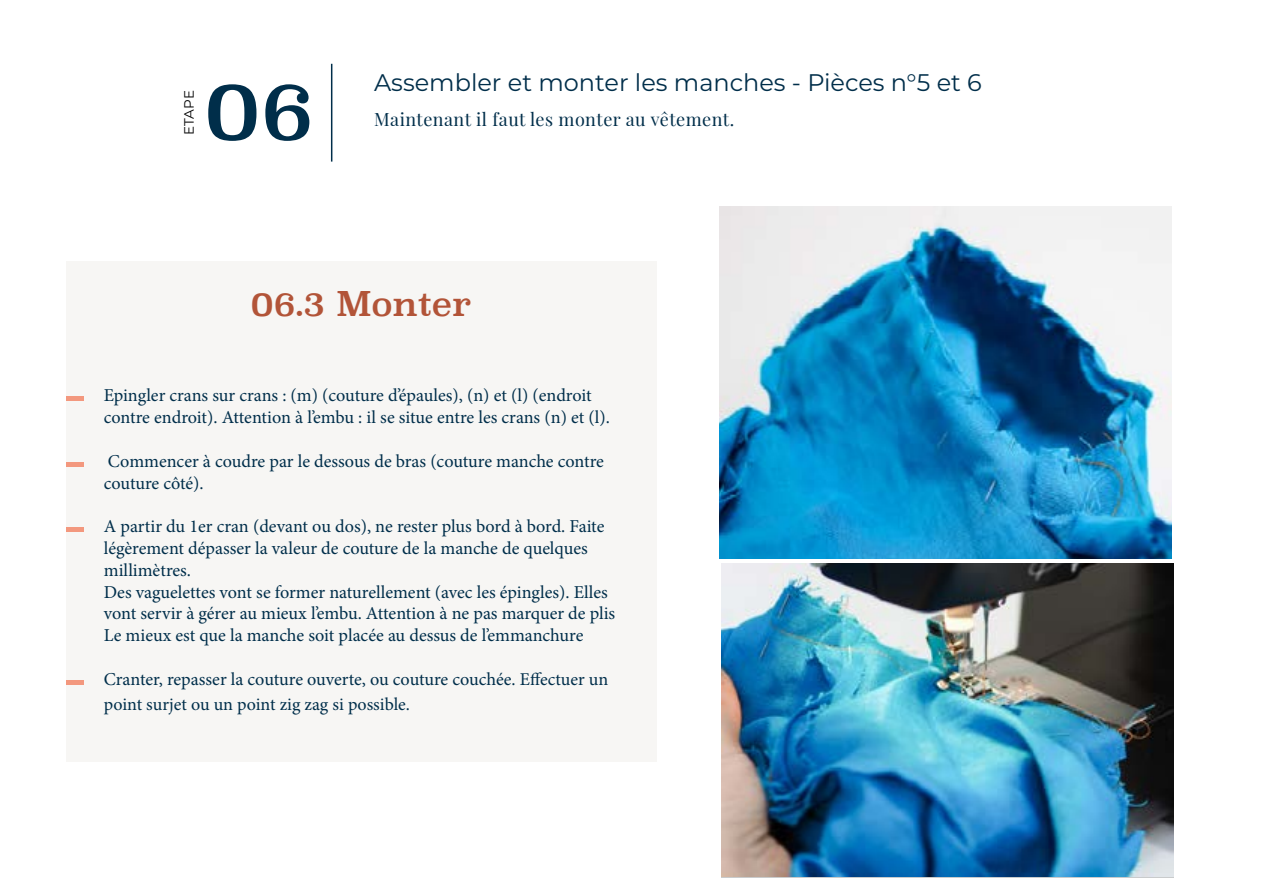
<style>
.page{position:relative;width:1263px;height:893px;background:#fff}
.page>*{position:absolute;margin:0;border:0;box-sizing:border-box;transform-origin:0 0}
.t1{font:81px "Superclarendon Rg";color:#002e4a}
.t2{font:33.3px "Superclarendon Rg";color:#b25438}
.t3{font:24px "Montserrat";color:#002e4a}
.t4{font:18.15px/21.8px "Minion Pro";color:#002e4a}
.t5{font:18px "Minion Pro";color:#002e4a}
.t6{font:18px "Playfair Display";letter-spacing:.025em;color:#002e4a}
.t7{font:13.5px "Montserrat";letter-spacing:-.005em;color:#000}
.s1{font-size:18px}
</style>
<div class="page">
<hr style="left:331px;top:64px;width:1px;height:98px;background:#002e4a">
<div style="left:66px;top:261px;width:590px;height:501px;background:#f7f6f4"></div>
<div style="left:66px;top:396px;width:18px;height:5px;background:#f3987e"></div>
<div style="left:66px;top:462px;width:18px;height:5px;background:#f3987e"></div>
<div style="left:66px;top:527px;width:18px;height:5px;background:#f3987e"></div>
<div style="left:66px;top:680px;width:18px;height:5px;background:#f3987e"></div>
<img style="left:720px;top:206px;width:451px;height:352px">
<img style="left:722px;top:563px;width:452px;height:314px">
<p class="t7" style="left:180px;top:135px;width:46px;rotate:-90deg">ETAPE</p>
<h1 class="t1" style="left:204px;top:61px;width:112px">06</h1>
<h3 class="t3" style="left:374px;top:66px;width:609px">Assembler et monter les manches - Pièces n°5 et 6</h3>
<p class="t6" style="left:374px;top:105px;width:362px">Maintenant il faut les monter au vêtement.</p>
<h2 class="t2" style="left:250px;top:284px;width:223px">06.3 Monter</h2>
<p class="t4" style="left:104px;top:385px;width:507px">Epingler crans sur crans : (m) (couture d’épaules), (n) et (l) (endroit contre endroit). Attention à l’embu : il se situe entre les crans (n) et (l).</p>
<p class="t4" style="left:104px;top:450px;width:502px">Commencer à coudre par le dessous de bras (couture manche contre couture côté).</p>
<p class="t4" style="left:104px;top:516px;width:513px">A partir du 1er cran (devant ou dos), ne rester plus bord à bord. Faite légèrement dépasser la valeur de couture de la manche de quelques millimètres.<br>Des vaguelettes vont se former naturellement (avec les épingles). Elles vont servir à gérer au mieux l’embu. Attention à ne pas marquer de plis Le mieux est que la manche soit placée au dessus de l’emmanchure</p>
<p class="t4" style="left:104px;top:668px;width:506px">Cranter, repasser la couture ouverte, ou couture couchée. <span class="s1">Effectuer un</span></p>
<p class="t5" style="left:104px;top:693px;width:308px">point surjet ou un point zig zag si possible.</p>
</div>
